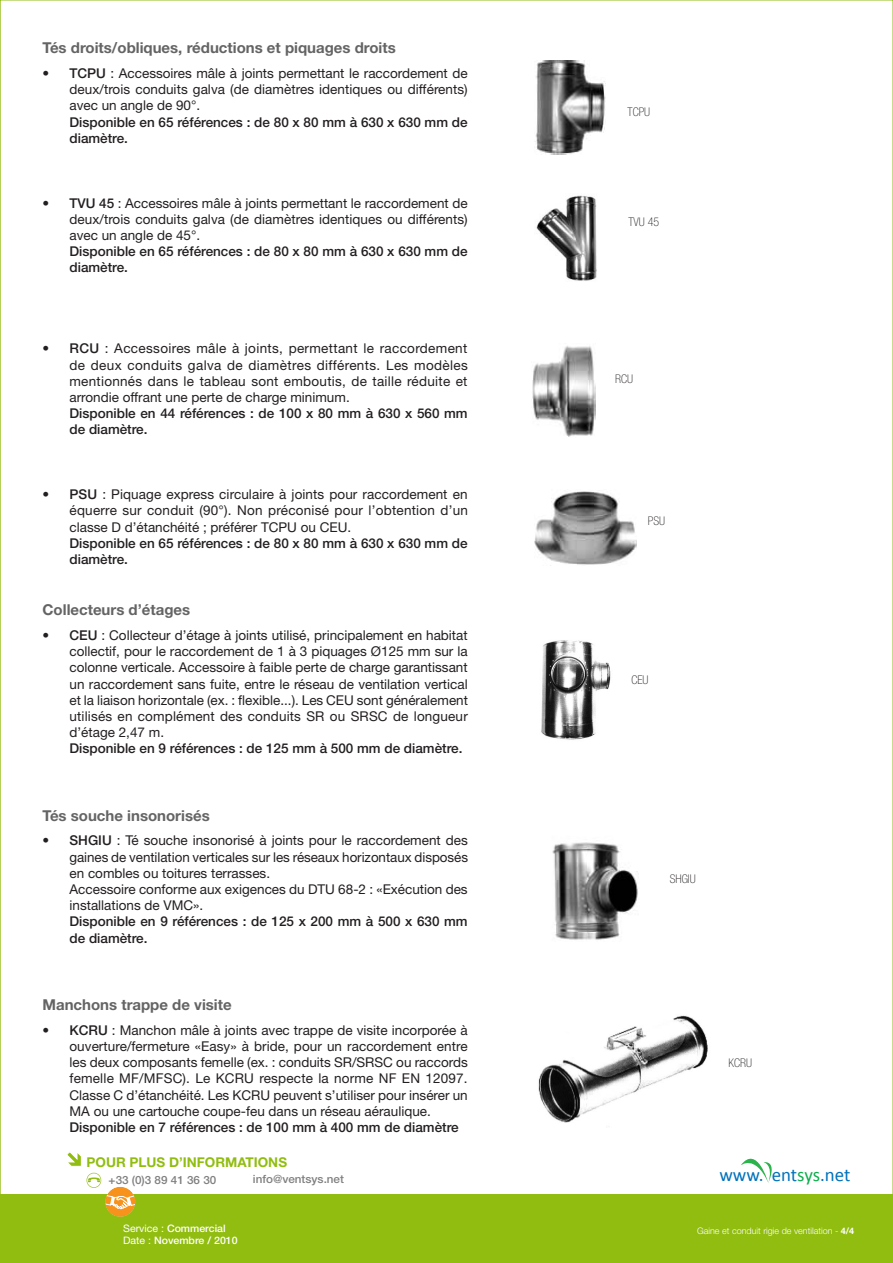
<style>
.page{position:relative;width:893px;height:1263px;background:#fff}
.page>*{position:absolute;margin:0;border:0;box-sizing:border-box;transform-origin:0 0}
.t1{font:18.9px "Calibri";color:#0072bc}
.titre_texte{font:700 15px "Helvetica Neue LT Std";color:#646464}
.Textes{font:13.5px/16.2px "Helvetica Neue LT Std";color:#231f20;text-align:justify}
.Textes-2{font:500 13.5px/16.2px "Helvetica Neue LT Std";color:#231f20}
.t2{font:700 13.5px "Helvetica Neue LT Std";color:#91bd10}
.Applications{font:100 condensed 12px "Helvetica Neue LT Std";color:#231f20}
.t3{font:500 11.4px "Helvetica Neue LT Std";color:#808080}
.t4{font:500 10.35px/11.7px "Helvetica Neue LT Std";color:#fff}
.t5{font:300 9px "Helvetica Neue LT Std";color:#fff}
.s1{font-weight:500}
.s2{font-weight:400}
.s3{color:#fff}
.s4{color:#0cae4c}
.s5{font-weight:700}
</style>
<div class="page">
<img style="left:538px;top:1015px;width:170px;height:108px">
<img style="left:552px;top:842px;width:86px;height:98px">
<img style="left:541px;top:640px;width:70px;height:100px">
<img style="left:534px;top:491px;width:103px;height:75px">
<img style="left:532px;top:346px;width:64px;height:91px">
<img style="left:534px;top:61px;width:71px;height:93px">
<img style="left:536px;top:195px;width:61px;height:86px">
<div style="left:0;top:1195px;width:893px;height:68px;background:#91bd10"></div>
<svg style="left:67px;top:1152px;width:15px;height:15px"></svg>
<svg style="left:87px;top:1173px;width:48px;height:44px"></svg>
<svg style="left:741px;top:1158px;width:31px;height:25px"></svg>
<p class="titre_texte" style="left:43px;top:39px;width:355px">Tés droits/obliques, réductions et piquages droits</p>
<p class="Textes" style="left:70px;top:65px;width:400px;text-indent:-27px"><span class="s1">• TCPU</span> : Accessoires mâle à joints permettant le raccordement de deux/trois conduits galva (de diamètres identiques ou différents) avec un angle de 90°.</p>
<p class="Textes-2" style="left:70px;top:113px;width:400px">Disponible en 65 références : de 80 x 80 mm à 630 x 630 mm de diamètre.</p>
<p class="Textes" style="left:70px;top:194px;width:400px;text-indent:-27px"><span class="s1">• TVU 45</span> : Accessoires mâle à joints permettant le raccordement de deux/trois conduits galva (de diamètres identiques ou différents) avec un angle de 45°.</p>
<p class="Textes-2" style="left:70px;top:243px;width:400px">Disponible en 65 références : de 80 x 80 mm à 630 x 630 mm de diamètre.</p>
<p class="Textes" style="left:70px;top:340px;width:400px;text-indent:-27px"><span class="s1">• RCU</span> : Accessoires mâle à joints, permettant le raccordement de deux conduits galva de diamètres différents. Les modèles mentionnés dans le tableau sont emboutis, de taille réduite et arrondie offrant une perte de charge minimum.</p>
<p class="Textes-2" style="left:70px;top:405px;width:400px">Disponible en 44 références : de 100 x 80 mm à 630 x 560 mm de diamètre.</p>
<p class="Textes" style="left:70px;top:486px;width:400px;text-indent:-27px"><span class="s1">• PSU</span> : Piquage express circulaire à joints pour raccordement en équerre sur conduit (90°). Non préconisé pour l’obtention d’un classe D d’étanchéité ; préférer TCPU ou CEU.</p>
<p class="Textes-2" style="left:70px;top:535px;width:400px">Disponible en 65 références : de 80 x 80 mm à 630 x 630 mm de diamètre.</p>
<p class="titre_texte" style="left:43px;top:601px;width:149px">Collecteurs d’étages</p>
<p class="Textes" style="left:70px;top:627px;width:400px;text-indent:-27px"><span class="s1">• CEU</span> : Collecteur d’étage à joints utilisé, principalement en habitat collectif, pour le raccordement de 1 à 3 piquages Ø125 mm sur la colonne verticale. Accessoire à faible perte de charge garantissant un raccordement sans fuite, entre le réseau de ventilation vertical et la liaison horizontale (ex. : flexible...). Les CEU sont généralement utilisés en complément des conduits SR ou SRSC de longueur d’étage 2,47 m.</p>
<p class="Textes-2" style="left:70px;top:740px;width:394px">Disponible en 9 références : de 125 mm à 500 mm de diamètre.</p>
<p class="titre_texte" style="left:43px;top:806px;width:169px">Tés souche insonorisés</p>
<p class="Textes" style="left:70px;top:832px;width:400px;text-indent:-27px"><span class="s1">• SHGIU</span> : Té souche insonorisé à joints pour le raccordement des gaines de ventilation verticales sur les réseaux horizontaux disposés en combles ou toitures terrasses.</p>
<p class="Textes" style="left:70px;top:881px;width:400px">Accessoire conforme aux exigences du DTU 68-2 : «Exécution des installations de VMC».</p>
<p class="Textes-2" style="left:70px;top:913px;width:400px">Disponible en 9 références : de 125 x 200 mm à 500 x 630 mm de diamètre.</p>
<p class="titre_texte" style="left:43px;top:995px;width:191px">Manchons trappe de visite</p>
<p class="Textes" style="left:70px;top:1022px;width:400px;text-indent:-27px"><span class="s1">• KCRU</span> : Manchon mâle à joints avec trappe de visite incorporée à ouverture/fermeture «Easy» à bride, pour un raccordement entre les deux composants femelle (ex. : conduits SR/SRSC ou raccords femelle MF/MFSC). Le KCRU respecte la norme NF EN 12097.<br>Classe C d’étanchéité. Les KCRU peuvent s’utiliser pour insérer un MA ou une cartouche coupe-feu dans un réseau aéraulique.</p>
<p class="Textes-2" style="left:70px;top:1119px;width:391px">Disponible en 7 références : de 100 mm à 400 mm de diamètre</p>
<p class="t2" style="left:87px;top:1153px;width:202px">POUR PLUS D’INFORMATIONS</p>
<p class="t3" style="left:109px;top:1173px;width:109px">+33 (0)3 89 41 36 30</p>
<p class="t3" style="left:253px;top:1172px;width:93px">info@ventsys.net</p>
<p class="t4" style="left:123px;top:1222px;width:116px"><span class="s2">Service :</span> Commercial<br><span class="s2">Date :</span> Novembre / 2010</p>
<p class="Applications" style="left:628px;top:105px;width:24px">TCPU</p>
<p class="Applications" style="left:628px;top:215px;width:32px">TVU 45</p>
<p class="Applications" style="left:615px;top:372px;width:19px">RCU</p>
<p class="Applications" style="left:648px;top:514px;width:19px">PSU</p>
<p class="Applications" style="left:631px;top:673px;width:19px">CEU</p>
<p class="Applications" style="left:670px;top:872px;width:28px">SHGIU</p>
<p class="Applications" style="left:728px;top:1056px;width:25px">KCRU</p>
<h1 class="t1" style="left:719px;top:1163px;width:133px">www.<span class="s3">v</span>ent<span class="s4">sys</span>.net</h1>
<p class="t5" style="left:697px;top:1226px;width:159px">Gaine et conduit rigie de ventilation - <span class="s5">4/4</span></p>
</div>
